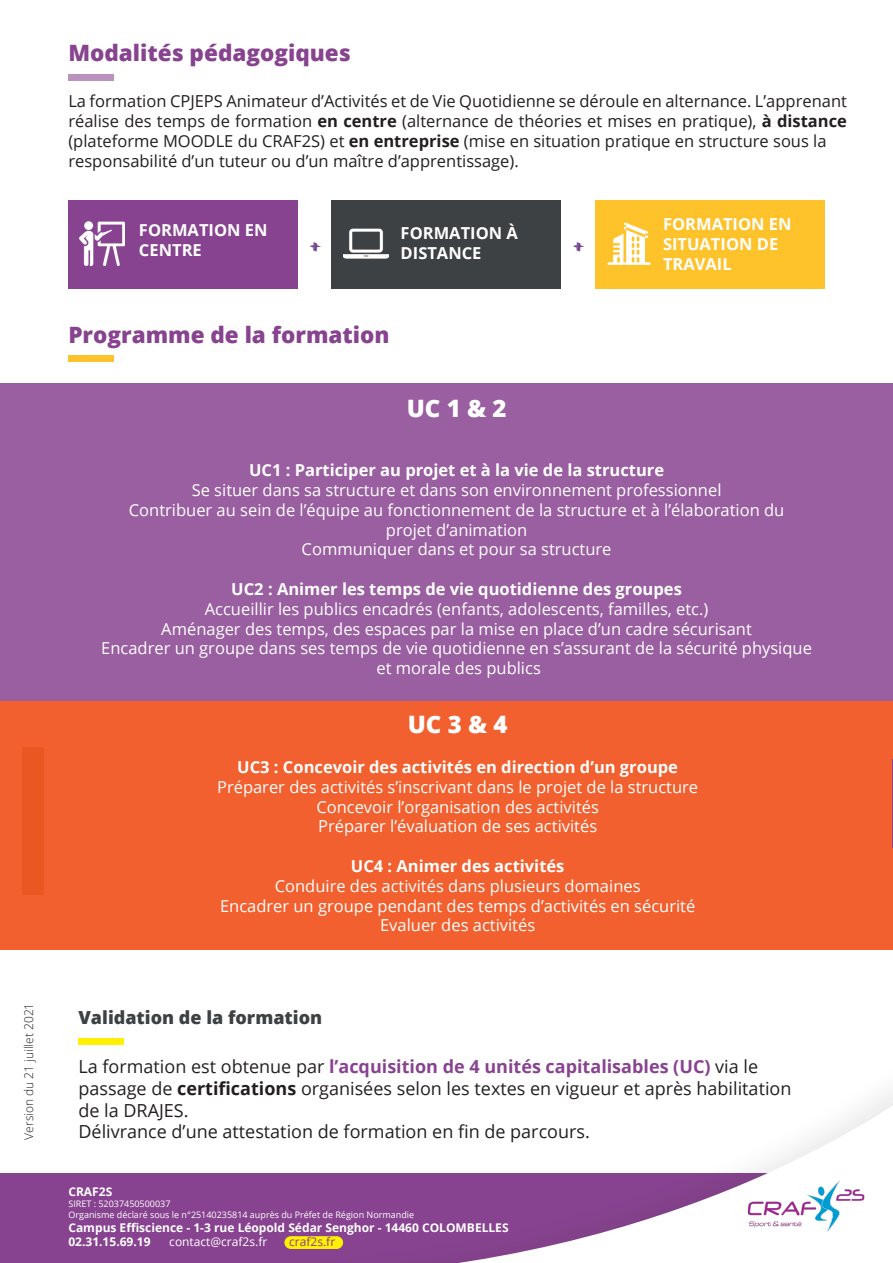
<style>
.page{position:relative;width:893px;height:1263px;background:#fff}
.page>*{position:absolute;margin:0;border:0;box-sizing:border-box;transform-origin:0 0}
.t1{font:31.5px "Hey August";color:#74458a}
.t2{font:800 24px "Open Sans";color:#fff}
.t3{font:800 22.5px "Open Sans";color:#87438f}
.t4{font:18px/21.6px "Open Sans";color:#231f20}
.t5{font:800 18px "Open Sans";color:#3d4144}
.t6{font:16.5px/19.8px "Open Sans";color:#fff;text-align:center}
.t7{font:16.5px/19.8px "Open Sans";color:#231f20}
.t8{font:700 16.5px/19.8px "Open Sans";color:#fff}
.t9{font:700 12px/14.4px "Open Sans";color:#fff}
.t10{font:300 12px "Open Sans";color:#231f20}
.t11{font:12px "Open Sans";color:#fff}
.t12{font:12px "Open Sans";color:#87438f}
.t13{font:9px/10.8px "Open Sans";color:#fff}
.s1{font-weight:700}
.s2{font-weight:700;color:#87438f}
</style>
<div class="page">
<div style="left:68px;top:355px;width:46px;height:7px;background:#fec22a"></div>
<div style="left:0;top:1173px;width:893px;height:90px;background:#87438f"></div>
<svg style="left:287px;top:1092px;width:606px;height:171px"></svg>
<img style="left:748px;top:1181px;width:116px;height:51px">
<div style="left:284px;top:1236px;width:59px;height:13px;background:#fff101;border-radius:6px"></div>
<div style="left:68px;top:74px;width:46px;height:7px;background:#b992be"></div>
<div style="left:0;top:384px;width:893px;height:317px;background:#995fa0"></div>
<div style="left:0;top:701px;width:893px;height:249px;background:#f1602e"></div>
<div style="left:78px;top:1038px;width:46px;height:7px;background:#fff101"></div>
<div style="left:68px;top:200px;width:230px;height:88px;background:#87438f"></div>
<div style="left:332px;top:200px;width:229px;height:88px;background:#3d4144"></div>
<div style="left:595px;top:200px;width:230px;height:88px;background:#fec22a"></div>
<img style="left:80px;top:222px;width:45px;height:44px">
<img style="left:343px;top:228px;width:45px;height:31px">
<img style="left:607px;top:222px;width:44px;height:43px">
<hr style="left:892px;top:759px;width:1px;height:89px;background:#87438f">
<div style="left:23px;top:747px;width:21px;height:147px;background:#ea5722"></div>
<p class="t10" style="left:21px;top:1140px;width:138px;rotate:-90deg">Version du 21 juillet 2021</p>
<p class="t3" style="left:68px;top:36px;width:284px">Modalités pédagogiques</p>
<p class="t7" style="left:68px;top:91px;width:780px">La formation CPJEPS Animateur d’Activités et de Vie Quotidienne se déroule en alternance. L’apprenant réalise des temps de formation <span class="s1">en centre</span> (alternance de théories et mises en pratique), <span class="s1">à distance </span>(plateforme MOODLE du CRAF2S) et <span class="s1">en entreprise</span> (mise en situation pratique en structure sous la responsabilité d’un tuteur ou d’un maître d’apprentissage).</p>
<p class="t8" style="left:139px;top:219px;width:130px">FORMATION EN<br>CENTRE</p>
<p class="t8" style="left:401px;top:223px;width:119px">FORMATION À<br>DISTANCE</p>
<p class="t8" style="left:663px;top:214px;width:130px">FORMATION EN<br>SITUATION DE<br>TRAVAIL</p>
<p class="t1" style="left:310px;top:227px;width:14px">+</p>
<p class="t1" style="left:573px;top:227px;width:14px">+</p>
<p class="t3" style="left:68px;top:317px;width:323px">Programme de la formation</p>
<p class="t2" style="left:407px;top:390px;width:101px">UC 1 &amp; 2</p>
<p class="t6" style="left:129px;top:460px;width:657px"><span class="s1">UC1 : Participer au projet et à la vie de la structure<br></span>Se situer dans sa structure et dans son environnement professionnel<br>Contribuer au sein de l’équipe au fonctionnement de la structure et à l’élaboration du projet d’animation<br>Communiquer dans et pour sa structure</p>
<p class="t6" style="left:101px;top:579px;width:712px"><span class="s1">UC2 : Animer les temps de vie quotidienne des groupes<br></span>Accueillir les publics encadrés (enfants, adolescents, familles, etc.)<br>Aménager des temps, des espaces par la mise en place d’un cadre sécurisant<br>Encadrer un groupe dans ses temps de vie quotidienne en s’assurant de la sécurité physique et morale des publics</p>
<p class="t2" style="left:408px;top:706px;width:101px">UC 3 &amp; 4</p>
<p class="t6" style="left:217px;top:757px;width:483px"><span class="s1">UC3 : Concevoir des activités en direction d’un groupe </span>Préparer des activités s’inscrivant dans le projet de la structure Concevoir l’organisation des activités<br>Préparer l’évaluation de ses activités</p>
<p class="t6" style="left:220px;top:856px;width:477px"><span class="s1">UC4 : Animer des activités<br></span>Conduire des activités dans plusieurs domaines<br>Encadrer un groupe pendant des temps d’activités en sécurité Evaluer des activités</p>
<p class="t5" style="left:78px;top:1004px;width:245px">Validation de la formation</p>
<p class="t4" style="left:78px;top:1055px;width:714px">La formation est obtenue par <span class="s2">l’acquisition de 4 unités capitalisables (UC)</span> via le passage de <span class="s1">certifications</span> organisées selon les textes en vigueur et après habilitation de la DRAJES.<br>Délivrance d’une attestation de formation en fin de parcours.</p>
<p class="t9" style="left:68px;top:1184px;width:45px">CRAF2S</p>
<p class="t13" style="left:68px;top:1198px;width:347px">SIRET : 52037450500037<br>Organisme déclaré sous le n°25140235814 auprès du Préfet de Région Normandie</p>
<p class="t9" style="left:68px;top:1220px;width:442px">Campus Effiscience - 1-3 rue Léopold Sédar Senghor - 14460 COLOMBELLES<br>02.31.15.69.19</p>
<p class="t11" style="left:169px;top:1234px;width:100px">contact@craf2s.fr</p>
<p class="t12" style="left:289px;top:1234px;width:48px">craf2s.fr</p>
</div>
